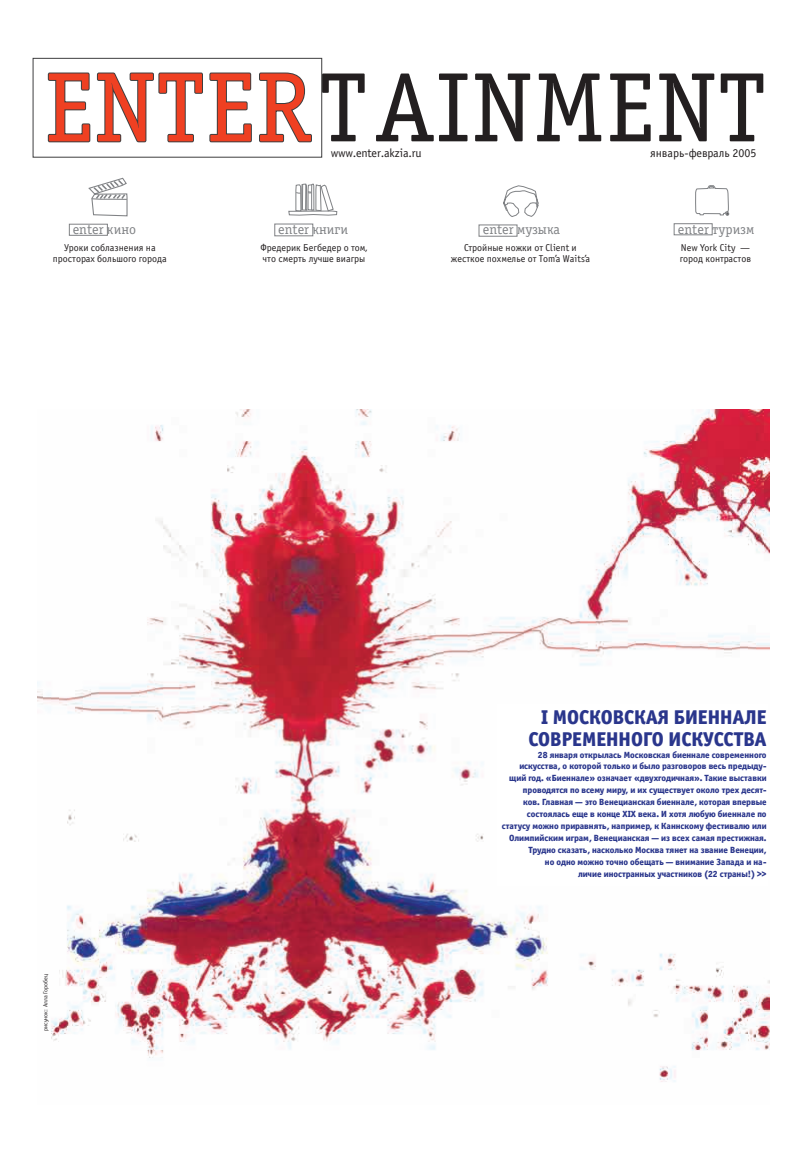
<style>
.page{position:relative;width:808px;height:1162px;background:#fff}
.page>*{position:absolute;margin:0;border:0;box-sizing:border-box;transform-origin:0 0}
.t1{font:99px "Officina Serif Book C";letter-spacing:.02em;color:#231f20}
.t2{font:20px/22px "Officina Sans Extra Bold C";color:#2a368c;text-align:right}
.t3{font:14px "Officina Serif Book C";color:#808285}
.t4{font:12px "Officina Sans Book C";color:#231f20}
.t5{font:10px/11px "Officina Sans Book C";color:#231f20;text-align:center}
.t6{font:9px/12px "Officina Sans Extra Bold C";color:#2a368c;text-align:right}
.t7{font:6px "Officina Sans Book C";color:#231f20}
.s1{color:#3e3e3f}
</style>
<div class="page">
<div style="left:33px;top:58px;width:289px;height:100px;border:1px solid #3e3e3f"></div>
<img style="left:37px;top:409px;width:732px;height:673px">
<div style="left:69px;top:224px;width:39px;height:12px;border:1px solid #808285"></div>
<svg style="left:88px;top:177px;width:40px;height:40px"></svg>
<svg style="left:288px;top:183px;width:50px;height:33px"></svg>
<div style="left:275px;top:224px;width:38px;height:12px;border:1px solid #808285"></div>
<svg style="left:503px;top:186px;width:36px;height:31px"></svg>
<div style="left:674px;top:223px;width:38px;height:12px;border:1px solid #808285"></div>
<svg style="left:695px;top:185px;width:34px;height:31px"></svg>
<div style="left:497px;top:704px;width:270px;height:181px;background:#fff"></div>
<h1 class="t1" style="left:45px;top:70px;width:722px"><span class="s1">ENTЕR</span>TAINMENT</h1>
<h3 class="t4" style="left:331px;top:149px;width:93px">www.enter.akzia.ru</h3>
<h3 class="t4" style="left:650px;top:149px;width:108px">январь-февраль 2005</h3>
<h3 class="t3" style="left:73px;top:224px;width:65px">enter кино</h3>
<h3 class="t3" style="left:278px;top:224px;width:71px">enter книги</h3>
<h3 class="t3" style="left:483px;top:224px;width:79px">enter музыка</h3>
<h3 class="t3" style="left:678px;top:224px;width:78px">enter туризм</h3>
<p class="t5" style="left:53px;top:242px;width:116px">Уроки соблазнения на просторах большого города</p>
<p class="t5" style="left:260px;top:242px;width:109px;text-align:left">Фредерик Бегбедер о том, что смерть лучше виагры</p>
<p class="t5" style="left:451px;top:242px;width:141px">Стройные ножки от Client и жесткое похмелье от Tom’а Waits’а</p>
<p class="t5" style="left:680px;top:242px;width:73px;text-align:left">New York City — город контрастов</p>
<p class="t7" style="left:43px;top:1031px;width:59px;rotate:-90deg">рисунок: Алла Горобец</p>
<h2 class="t2" style="left:528px;top:707px;width:240px">I МОСКОВСКАЯ БИЕННАЛЕ<br>СОВРЕМЕННОГО ИСКУССТВА</h2>
<p class="t6" style="left:502px;top:749px;width:266px">28 января открылась Московская биеннале современного искусства, о которой только и было разговоров весь предыду&shy;щий год. «Биеннале» означает «двухгодичная». Такие выставки проводятся по всему миру, и их существует около трех десят-<br>ков. Главная — это Венецианская биеннале, которая впервые состоялась еще в конце XIX века. И хотя любую биеннале по статусу можно приравнять, например, к Каннскому фестивалю или Олимпийским играм, Венецианская — из всех самая престижная.<br>Трудно сказать, насколько Москва тянет на звание Венеции,<br>но одно можно точно обещать — внимание Запада и на-<br>личие иностранных участников (22 страны!) &gt;&gt;</p>
</div>
